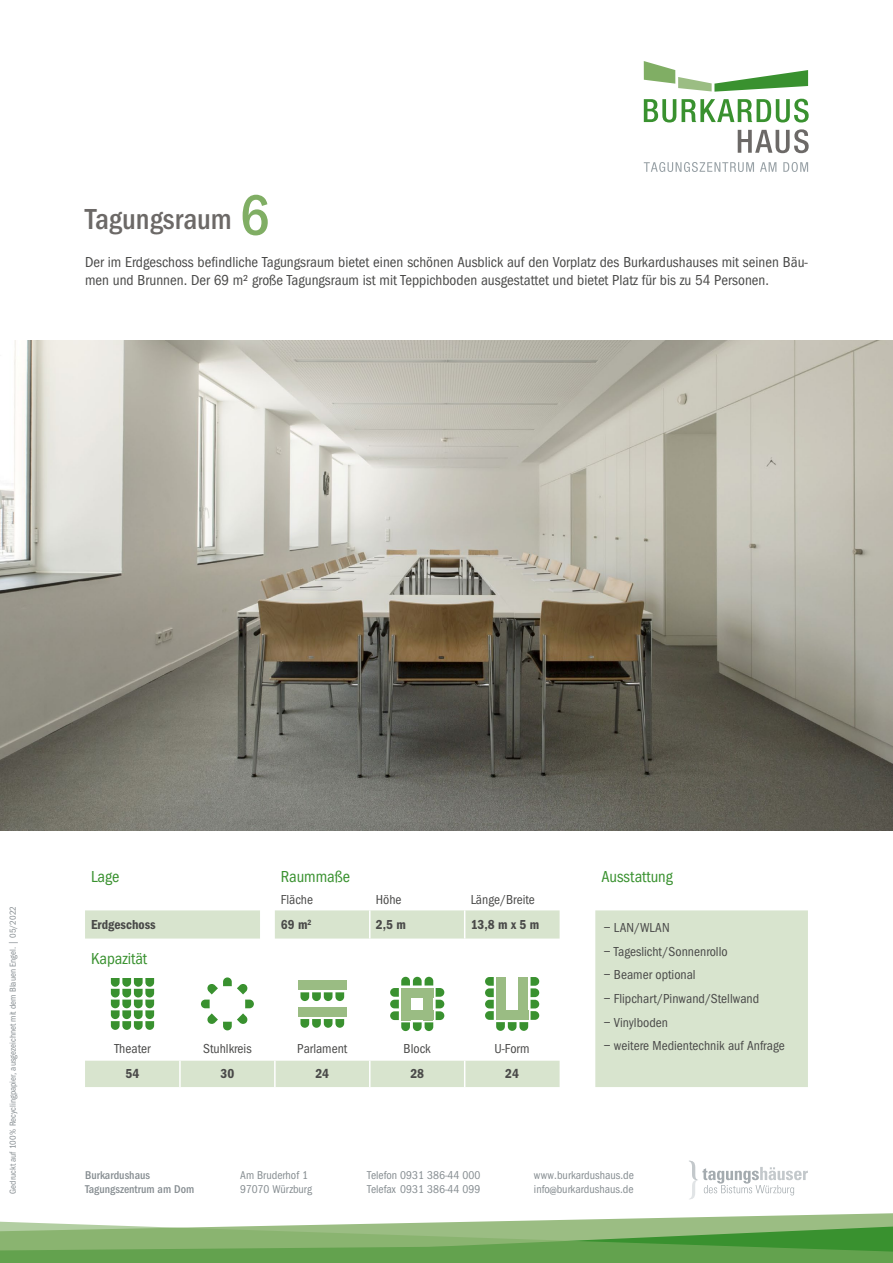
<style>
.page{position:relative;width:893px;height:1263px;background:#fff}
.page>*{position:absolute;margin:0;border:0;box-sizing:border-box;transform-origin:0 0}
.t1{font:30px "Franklin Goth EFTU Med Con";color:#6c6967}
.t2{font:16.5px "Franklin Goth EFTU Book Con";color:#39912f}
.t3{font:15px/17.2px "Franklin Goth EFTU Book Con";color:#4a4a49}
.t4{font:13.5px "Franklin Goth EFTU Book Con";color:#4a4a49}
.t5{font:13.5px "Franklin Goth EFTU Demi Con";color:#4a4a49}
.t6{font:11.7px/14.1px "Franklin Goth EFTU Book Con";color:#868d91}
.t7{font:11.7px/14.1px "Franklin Goth EFTU Med Con";color:#868d91}
.t8{font:9px "Franklin Goth EFTU Book Con";color:#868d91}
.s1{font-size:58.95px;color:#80ae64}
</style>
<div class="page">
<svg style="left:0;top:1213px;width:893px;height:50px"></svg>
<svg style="left:644px;top:61px;width:164px;height:31px"></svg>
<svg style="left:644px;top:99px;width:32px;height:23px"></svg>
<svg style="left:682px;top:99px;width:127px;height:23px"></svg>
<svg style="left:738px;top:129px;width:71px;height:24px"></svg>
<svg style="left:644px;top:162px;width:110px;height:10px"></svg>
<svg style="left:760px;top:162px;width:16px;height:10px"></svg>
<svg style="left:783px;top:162px;width:25px;height:10px"></svg>
<img style="left:0;top:341px;width:893px;height:489px">
<svg style="left:85px;top:910px;width:723px;height:177px;fill:#d8e4ce"></svg>
<hr style="left:369px;top:910px;width:2px;height:28px;background:#fff">
<svg style="left:464px;top:910px;width:1px;height:28px"></svg>
<hr style="left:179px;top:1061px;width:2px;height:26px;background:#fff">
<hr style="left:274px;top:1061px;width:2px;height:26px;background:#fff">
<hr style="left:369px;top:1061px;width:2px;height:26px;background:#fff">
<svg style="left:464px;top:1061px;width:1px;height:26px"></svg>
<svg style="left:111px;top:978px;width:43px;height:52px"></svg>
<svg style="left:201px;top:977px;width:53px;height:53px"></svg>
<svg style="left:300px;top:1019px;width:44px;height:9px"></svg>
<svg style="left:300px;top:992px;width:44px;height:9px"></svg>
<div style="left:298px;top:1007px;width:48px;height:10px;background:#9abc83"></div>
<div style="left:298px;top:980px;width:48px;height:10px;background:#9abc83"></div>
<svg style="left:390px;top:977px;width:54px;height:54px"></svg>
<div style="left:401px;top:988px;width:10px;height:32px;background:#9abc83"></div>
<div style="left:423px;top:988px;width:10px;height:32px;background:#9abc83"></div>
<div style="left:401px;top:988px;width:32px;height:10px;background:#9abc83"></div>
<div style="left:401px;top:1010px;width:32px;height:10px;background:#9abc83"></div>
<svg style="left:485px;top:977px;width:54px;height:54px"></svg>
<div style="left:496px;top:977px;width:10px;height:43px;background:#9abc83"></div>
<div style="left:518px;top:977px;width:10px;height:43px;background:#9abc83"></div>
<div style="left:496px;top:1010px;width:32px;height:10px;background:#9abc83"></div>
<svg style="left:689px;top:1161px;width:119px;height:38px"></svg>
<svg style="left:92px;top:920px;width:28px;height:11px"></svg>
<svg style="left:127px;top:920px;width:11px;height:9px"></svg>
<svg style="left:282px;top:919px;width:29px;height:10px"></svg>
<svg style="left:376px;top:920px;width:29px;height:11px"></svg>
<svg style="left:411px;top:1069px;width:13px;height:9px"></svg>
<svg style="left:472px;top:920px;width:67px;height:11px"></svg>
<svg style="left:126px;top:1069px;width:13px;height:9px"></svg>
<svg style="left:221px;top:1069px;width:13px;height:9px"></svg>
<svg style="left:316px;top:1069px;width:13px;height:9px"></svg>
<svg style="left:506px;top:1069px;width:13px;height:9px"></svg>
<h1 class="t1" style="left:85px;top:202px;width:186px">Tagungsraum <span class="s1">6</span></h1>
<p class="t3" style="left:85px;top:254px;width:724px">Der im Erdgeschoss befindliche Tagungsraum bietet einen schönen Ausblick auf den Vorplatz des Burkardushauses mit seinen Bäu&shy;men und Brunnen. Der 69 m² große Tagungsraum ist mit Teppichboden ausgestattet und bietet Platz für bis zu 54 Personen.</p>
<p class="t8" style="left:8px;top:1194px;width:289px;rotate:-90deg">Gedruckt auf 100% Recyclingpapier, ausgezeichnet mit dem Blauen Engel. | 05/2022</p>
<p class="t2" style="left:91px;top:868px;width:30px">Lage</p>
<p class="t2" style="left:281px;top:868px;width:71px">Raummaße</p>
<p class="t2" style="left:601px;top:868px;width:73px">Ausstattung</p>
<p class="t4" style="left:281px;top:892px;width:34px">Fläche</p>
<p class="t4" style="left:376px;top:892px;width:27px">Höhe</p>
<p class="t4" style="left:471px;top:892px;width:66px">Länge/Breite</p>
<p class="t5" style="left:121px;top:917px;width:37px">▲ □▲▲</p>
<p class="t4" style="left:604px;top:920px;width:67px">– LAN/WLAN</p>
<p class="t4" style="left:604px;top:944px;width:125px">– Tageslicht/Sonnenrollo</p>
<p class="t4" style="left:604px;top:967px;width:93px">– Beamer optional</p>
<p class="t4" style="left:604px;top:991px;width:157px">– Flipchart/Pinwand/Stellwand</p>
<p class="t4" style="left:604px;top:1015px;width:66px">– Vinylboden</p>
<p class="t4" style="left:604px;top:1038px;width:182px">– weitere Medientechnik auf Anfrage</p>
<p class="t2" style="left:91px;top:950px;width:58px">Kapazität</p>
<p class="t4" style="left:114px;top:1041px;width:38px">Theater</p>
<p class="t4" style="left:203px;top:1041px;width:50px">Stuhlkreis</p>
<p class="t4" style="left:297px;top:1041px;width:52px">Parlament</p>
<p class="t4" style="left:404px;top:1041px;width:29px">Block</p>
<p class="t4" style="left:495px;top:1041px;width:37px">U-Form</p>
<p class="t7" style="left:85px;top:1168px;width:111px">Burkardushaus<br>Tagungszentrum am Dom</p>
<p class="t6" style="left:240px;top:1168px;width:73px">Am Bruderhof 1<br>97070 Würzburg</p>
<p class="t6" style="left:367px;top:1168px;width:115px">Telefon 0931 386-44 000<br>Telefax 0931 386-44 099</p>
<p class="t6" style="left:534px;top:1168px;width:102px">www.burkardushaus.de info@burkardushaus.de</p>
</div>
